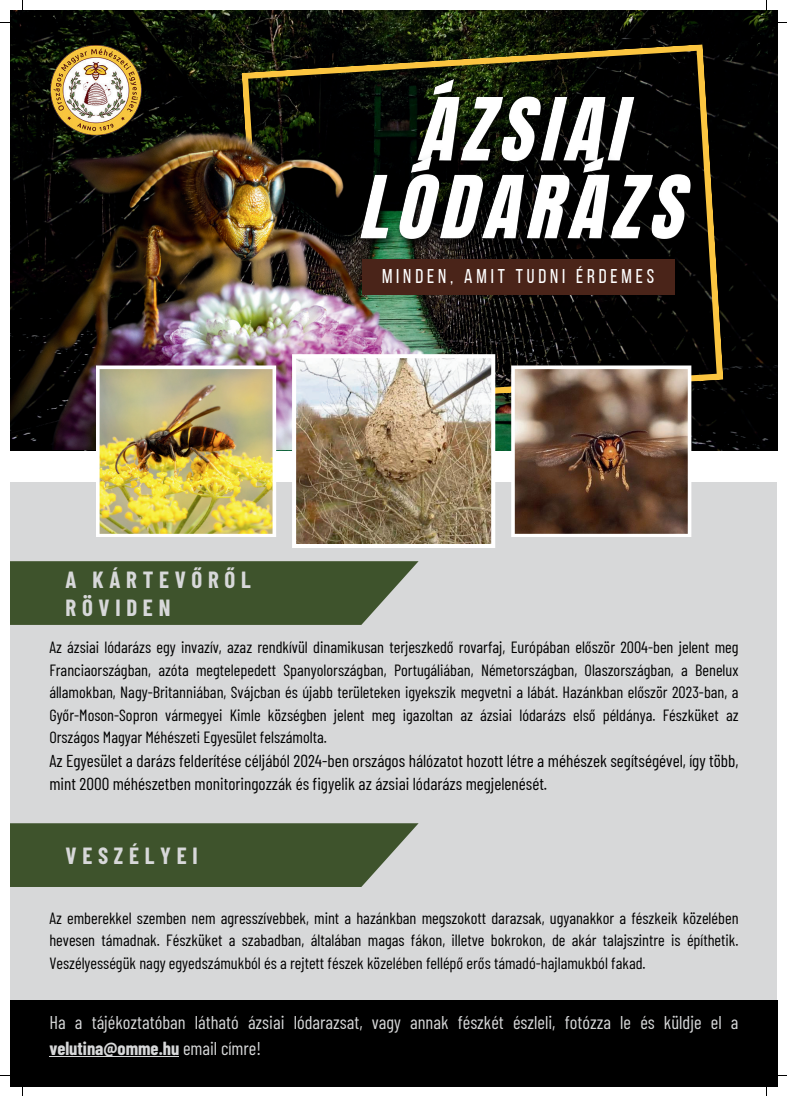
<style>
.page{position:relative;width:787px;height:1096px;background:#fff}
.page>*{position:absolute;margin:0;border:0;box-sizing:border-box;transform-origin:0 0}
.t1{font:700 22.88px/27.2px "Barlow Condensed";letter-spacing:.25em;color:#d7d8d9}
.t2{font:19.88px "Bebas Neue";letter-spacing:.195em;color:#fff}
.t3{font:18.5px/25.2px "Barlow Condensed";color:#d7d8d9}
.t4{font:17.25px/23.5px "Barlow Condensed";color:#000}
.t5{font:16.25px/22.5px "Barlow Condensed";color:#000;text-align:justify}
.s1{font-weight:700}
</style>
<div class="page">
<div style="left:10px;top:10px;width:767px;height:1076px;background:#d7d8d9"></div>
<img style="left:10px;top:10px;width:767px;height:441px">
<div style="left:10px;top:451px;width:767px;height:30px;background:#fff"></div>
<div style="left:10px;top:1000px;width:767px;height:86px;background:#000"></div>
<svg style="left:10px;top:561px;width:409px;height:64px;background:#495c38"></svg>
<svg style="left:242px;top:44px;width:481px;height:364px;background:#1d1a0c"></svg>
<img style="left:487px;top:71px;width:221px;height:192px">
<div style="left:362px;top:260px;width:312px;height:35px;background:#4a2419"></div>
<img style="left:10px;top:56px;width:477px;height:393px">
<img style="left:292px;top:354px;width:203px;height:194px">
<img style="left:96px;top:365px;width:180px;height:172px">
<svg style="left:511px;top:365px;width:180px;height:172px;background:#785d4c"></svg>
<img style="left:49px;top:44px;width:94px;height:95px">
<hr style="left:49px;top:1055px;width:130px;height:1px;background:#d7d8d9">
<svg style="left:10px;top:823px;width:409px;height:63px;background:#495c38"></svg>
<h1 class="t1" style="left:66px;top:565px;width:187px">A KÁRTEVŐRŐL<br>RÖVIDEN</h1>
<p class="t2" style="left:382px;top:265px;width:274px">MINDEN, AMIT TUDNI ÉRDEMES</p>
<p class="t5" style="left:49px;top:635px;width:691px">Az ázsiai lódarázs egy invazív, azaz rendkívül dinamikusan terjeszkedő rovarfaj, Európában először 2004-ben jelent meg Franciaországban, azóta megtelepedett Spanyolországban, Portugáliában, Németországban, Olaszországban, a Benelux államokban, Nagy-Britanniában, Svájcban és újabb területeken igyekszik megvetni a lábát. Hazánkban először 2023-ban, a Győr-Moson-Sopron vármegyei Kimle községben jelent meg igazoltan az ázsiai lódarázs első példánya. Fészküket az Országos Magyar Méhészeti Egyesület felszámolta.</p>
<p class="t4" style="left:49px;top:747px;width:691px">Az Egyesület a darázs felderítése céljából 2024-ben országos hálózatot hozott létre a méhészek segítségével, így több, mint 2000 méhészetben monitoringozzák és figyelik az ázsiai lódarázs megjelenését.</p>
<h1 class="t1" style="left:66px;top:840px;width:134px">VESZÉLYEI</h1>
<p class="t5" style="left:49px;top:905px;width:691px">Az emberekkel szemben nem agresszívebbek, mint a hazánkban megszokott darazsak, ugyanakkor a fészkeik közelében hevesen támadnak. Fészküket a szabadban, általában magas fákon, illetve bokrokon, de akár talajszintre is építhetik.<br>Veszélyességük nagy egyedszámukból és a rejtett fészek közelében fellépő erős támadó-hajlamukból fakad.</p>
<p class="t3" style="left:49px;top:1008px;width:691px">Ha a tájékoztatóban látható ázsiai lódarazsat, vagy annak fészkét észleli, fotózza le és küldje el a <span class="s1">velutina@omme.hu</span> email címre!</p>
</div>
